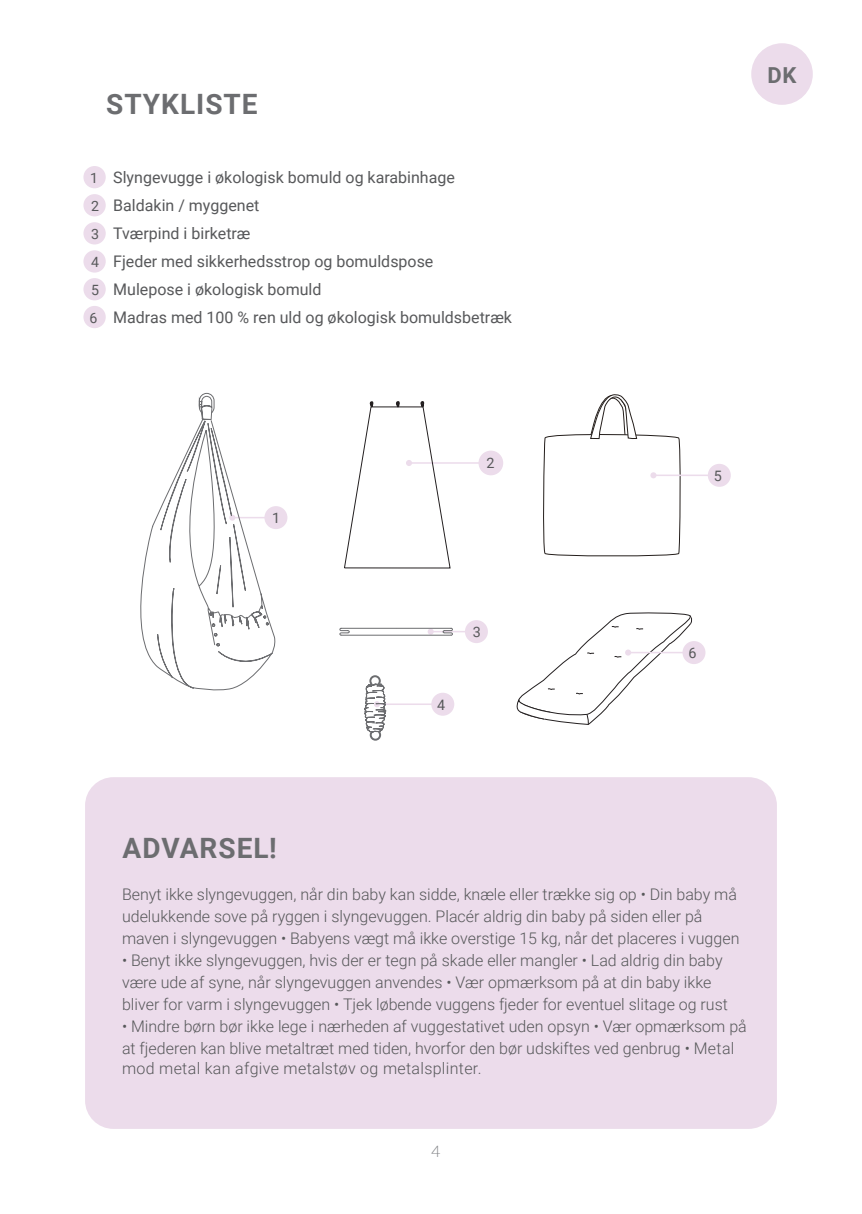
<style>
.page{position:relative;width:862px;height:1214px;background:#fff}
.page>*{position:absolute;margin:0;border:0;box-sizing:border-box;transform-origin:0 0}
.t1{font:700 28px "Roboto";letter-spacing:.035em;color:#6c6d70}
.t2{font:700 22px "Roboto";color:#6c6d70}
.t3{font:300 16px/22px "Roboto";color:#57585a}
.t4{font:16px/28px "Roboto";color:#57585a}
.t5{font:300 16px "Roboto";letter-spacing:.02em;color:#57585a}
.t6{font:300 16px "Lato";color:#808285}
.t7{font:14.4px "Roboto";color:#57585a}
.t8{font:14.2px/28px "Roboto";color:#57585a;text-align:justify}
</style>
<div class="page">
<div style="left:432px;top:693px;width:21px;height:21px;background:#ecdceb;border-radius:50%"></div>
<div style="left:431px;top:692px;width:23px;height:23px;border:2px solid #ecdceb;border-radius:50%"></div>
<div style="left:466px;top:621px;width:21px;height:21px;background:#ecdceb;border-radius:50%"></div>
<div style="left:465px;top:620px;width:23px;height:23px;border:2px solid #ecdceb;border-radius:50%"></div>
<hr style="left:409px;top:462px;width:82px;height:1px;background:#ecdceb">
<div style="left:479px;top:451px;width:23px;height:23px;background:#ecdceb;border-radius:50%"></div>
<div style="left:478px;top:450px;width:25px;height:25px;border:2px solid #ecdceb;border-radius:50%"></div>
<div style="left:83px;top:166px;width:23px;height:22px;background:#ecdceb;border-radius:50%"></div>
<div style="left:83px;top:194px;width:23px;height:22px;background:#ecdceb;border-radius:50%"></div>
<div style="left:83px;top:222px;width:23px;height:22px;background:#ecdceb;border-radius:50%"></div>
<div style="left:83px;top:250px;width:23px;height:22px;background:#ecdceb;border-radius:50%"></div>
<div style="left:751px;top:43px;width:62px;height:62px;background:#ecdceb;border-radius:50%"></div>
<div style="left:83px;top:278px;width:23px;height:22px;background:#ecdceb;border-radius:50%"></div>
<div style="left:83px;top:306px;width:23px;height:22px;background:#ecdceb;border-radius:50%"></div>
<div style="left:85px;top:777px;width:692px;height:351px;background:#ecdceb;border-radius:28px"></div>
<hr style="left:377px;top:703px;width:60px;height:2px;background:#ecdceb">
<hr style="left:431px;top:630px;width:38px;height:2px;background:#ecdceb">
<div style="left:265px;top:507px;width:21px;height:21px;background:#ecdceb;border-radius:50%"></div>
<div style="left:264px;top:506px;width:23px;height:23px;border:2px solid #ecdceb;border-radius:50%"></div>
<svg style="left:140px;top:506px;width:136px;height:161px"></svg>
<svg style="left:157px;top:392px;width:116px;height:299px"></svg>
<svg style="left:364px;top:675px;width:34px;height:65px"></svg>
<svg style="left:339px;top:627px;width:114px;height:8px"></svg>
<svg style="left:344px;top:401px;width:106px;height:167px"></svg>
<div style="left:709px;top:465px;width:21px;height:21px;background:#ecdceb;border-radius:50%"></div>
<div style="left:708px;top:464px;width:23px;height:23px;border:2px solid #ecdceb;border-radius:50%"></div>
<hr style="left:653px;top:474px;width:61px;height:2px;background:#ecdceb">
<svg style="left:543px;top:394px;width:138px;height:162px"></svg>
<div style="left:683px;top:642px;width:21px;height:21px;background:#ecdceb;border-radius:50%"></div>
<div style="left:682px;top:641px;width:23px;height:23px;border:2px solid #ecdceb;border-radius:50%"></div>
<svg style="left:516px;top:612px;width:177px;height:112px"></svg>
<h1 class="t1" style="left:106px;top:85px;width:153px">STYKLISTE</h1>
<p class="t8" style="left:90px;top:163px;width:10px">1<br>2<br>3<br>4</p>
<p class="t8" style="left:89px;top:275px;width:11px">5<br>6</p>
<p class="t4" style="left:113px;top:162px;width:400px">Slyngevugge i økologisk bomuld og karabinhage Baldakin / myggenet<br>Tværpind i birketræ<br>Fjeder med sikkerhedsstrop og bomuldspose<br>Mulepose i økologisk bomuld<br>Madras med 100 % ren uld og økologisk bomuldsbetræk</p>
<h2 class="t2" style="left:767px;top:59px;width:31px">DK</h2>
<p class="t7" style="left:272px;top:508px;width:10px">1</p>
<p class="t7" style="left:486px;top:452px;width:10px">2</p>
<p class="t7" style="left:437px;top:694px;width:10px">4</p>
<p class="t7" style="left:473px;top:622px;width:10px">3</p>
<p class="t7" style="left:714px;top:465px;width:10px">5</p>
<p class="t7" style="left:688px;top:643px;width:10px">6</p>
<h1 class="t1" style="left:122px;top:828px;width:156px">ADVARSEL!</h1>
<p class="t3" style="left:122px;top:882px;width:619px">Benyt ikke slyngevuggen, når din baby kan sidde, knæle eller trække sig op • Din baby må udelukkende sove på ryggen i slyngevuggen. Placér aldrig din baby på siden eller på maven i slyngevuggen • Babyens vægt må ikke overstige 15 kg, når det placeres i vuggen</p>
<p class="t3" style="left:122px;top:948px;width:607px">• Benyt ikke slyngevuggen, hvis der er tegn på skade eller mangler • Lad aldrig din baby være ude af syne, når slyngevuggen anvendes • Vær opmærksom på at din baby ikke bliver for varm i slyngevuggen • Tjek løbende vuggens fjeder for eventuel slitage og rust</p>
<p class="t3" style="left:122px;top:1014px;width:626px">• Mindre børn bør ikke lege i nærheden af vuggestativet uden opsyn • Vær opmærksom på at fjederen kan blive metaltræt med tiden, hvorfor den bør udskiftes ved genbrug • Metal</p>
<p class="t5" style="left:122px;top:1057px;width:361px">mod metal kan afgive metalstøv og metalsplinter.</p>
<p class="t6" style="left:431px;top:1141px;width:11px">4</p>
</div>
